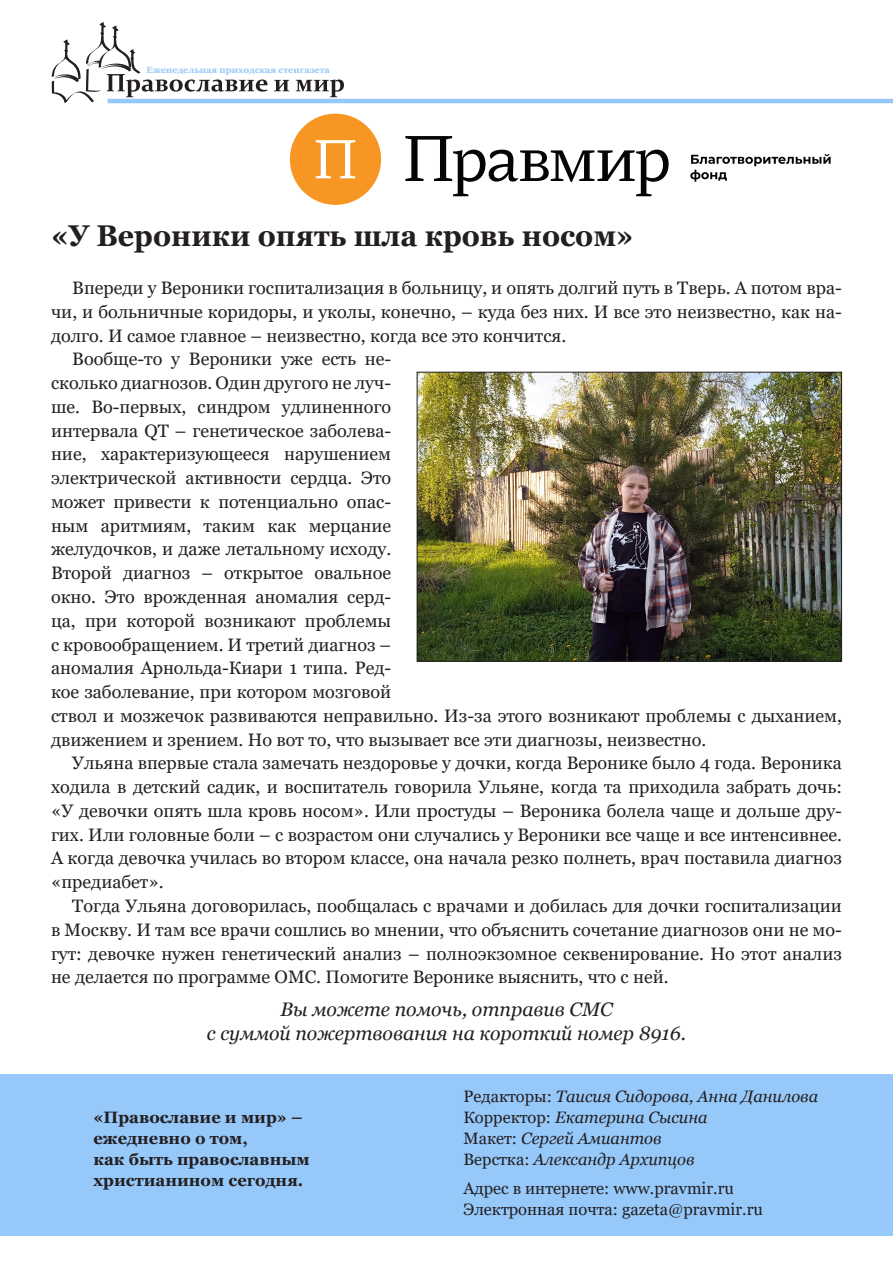
<style>
.page{position:relative;width:893px;height:1263px;background:#fff}
.page>*{position:absolute;margin:0;border:0;box-sizing:border-box;transform-origin:0 0}
.Zagolovok{font:700 30px "Georgia";color:#231f20;scale:.95 1}
.Преамбула{font:italic 19.5px/24px "Georgia";color:#231f20;text-align:center}
.Text{font:18px/23.7px "Georgia";color:#231f20;text-align:justify}
.t1{font:italic 16.5px/21px "Georgia";color:#231f20}
.t2{font:700 16.5px/21px "Georgia";color:#231f20}
.t3{font:16.5px/21px "Georgia";color:#231f20}
.t4{font:700 9px "Georgia";color:#96c8fa}
.s1{font-style:normal}
</style>
<div class="page">
<div style="left:0;top:1074px;width:893px;height:162px;background:#96c8fa"></div>
<svg style="left:52px;top:22px;width:215px;height:81px"></svg>
<svg style="left:274px;top:80px;width:15px;height:11px"></svg>
<svg style="left:296px;top:79px;width:48px;height:18px"></svg>
<hr style="left:108px;top:99px;width:785px;height:4px;background:#96c8fa">
<svg style="left:405px;top:136px;width:264px;height:60px"></svg>
<svg style="left:690px;top:154px;width:141px;height:28px"></svg>
<div style="left:290px;top:114px;width:91px;height:91px;background:#f79622;border-radius:50%"></div>
<svg style="left:316px;top:140px;width:39px;height:38px"></svg>
<img style="left:419px;top:374px;width:421px;height:285px">
<div style="left:417px;top:372px;width:425px;height:289px;border:1px solid #231f20"></div>
<p class="t4" style="left:147px;top:64px;width:185px">Еженедельная приходская стенгазета</p>
<p class="Zagolovok" style="left:51px;top:216px;width:615px">«У Вероники опять шла кровь носом»</p>
<p class="Text" style="left:51px;top:276px;width:792px;text-indent:21px">Впереди у Вероники госпитализация в больницу, и опять долгий путь в Тверь. А потом вра&shy;чи, и больничные коридоры, и уколы, конечно, – куда без них. И все это неизвестно, как на&shy;долго. И самое главное – неизвестно, когда все это кончится.</p>
<p class="Text" style="left:51px;top:348px;width:792px;text-align:left;text-indent:21px">Вообще-то у Вероники уже есть не-<br>сколько диагнозов. Один другого не луч-<br>ше. Во-первых, синдром удлиненного<br>интервала QT – генетическое заболева-<br>ние, характеризующееся нарушением<br>электрической активности сердца. Это<br>может привести к потенциально опас-<br>ным аритмиям, таким как мерцание<br>желудочков, и даже летальному исходу.<br>Второй диагноз – открытое овальное<br>окно. Это врожденная аномалия серд-<br>ца, при которой возникают проблемы<br>с кровообращением. И третий диагноз –<br>аномалия Арнольда-Киари 1 типа. Ред-<br>кое заболевание, при котором мозговой<br>ствол и мозжечок развиваются неправильно. Из-за этого возникают проблемы с дыханием, движением и зрением. Но вот то, что вызывает все эти диагнозы, неизвестно.</p>
<p class="Text" style="left:51px;top:752px;width:792px;text-indent:21px">Ульяна впервые стала замечать нездоровье у дочки, когда Веронике было 4 года. Вероника ходила в детский садик, и воспитатель говорила Ульяне, когда та приходила забрать дочь: «У девочки опять шла кровь носом». Или простуды – Вероника болела чаще и дольше дру&shy;гих. Или головные боли – с возрастом они случались у Вероники все чаще и все интенсивнее.<br>А когда девочка училась во втором классе, она начала резко полнеть, врач поставила диагноз «предиабет».</p>
<p class="Text" style="left:51px;top:894px;width:792px;text-indent:21px">Тогда Ульяна договорилась, пообщалась с врачами и добилась для дочки госпитализации в Москву. И там все врачи сошлись во мнении, что объяснить сочетание диагнозов они не мо&shy;гут: девочке нужен генетический анализ – полноэкзомное секвенирование. Но этот анализ не делается по программе ОМС. Помогите Веронике выяснить, что с ней.</p>
<p class="Преамбула" style="left:207px;top:997px;width:481px">Вы можете помочь, отправив СМС<br>с суммой пожертвования на короткий номер 8916.</p>
<p class="t2" style="left:94px;top:1106px;width:218px">«Православие и мир» – ежедневно о том,<br>как быть православным христианином сегодня.</p>
<p class="t1" style="left:463px;top:1086px;width:356px"><span class="s1">Редакторы:</span> Таисия Сидорова, Анна Данилова<br><span class="s1">Корректор:</span> Екатерина Сысина<br><span class="s1">Макет:</span> Сергей Амиантов<br><span class="s1">Верстка:</span> Александр Архипцов</p>
<p class="t3" style="left:463px;top:1178px;width:301px">Адрес в интернете: www.pravmir.ru<br>Электронная почта: gazeta@pravmir.ru</p>
</div>
